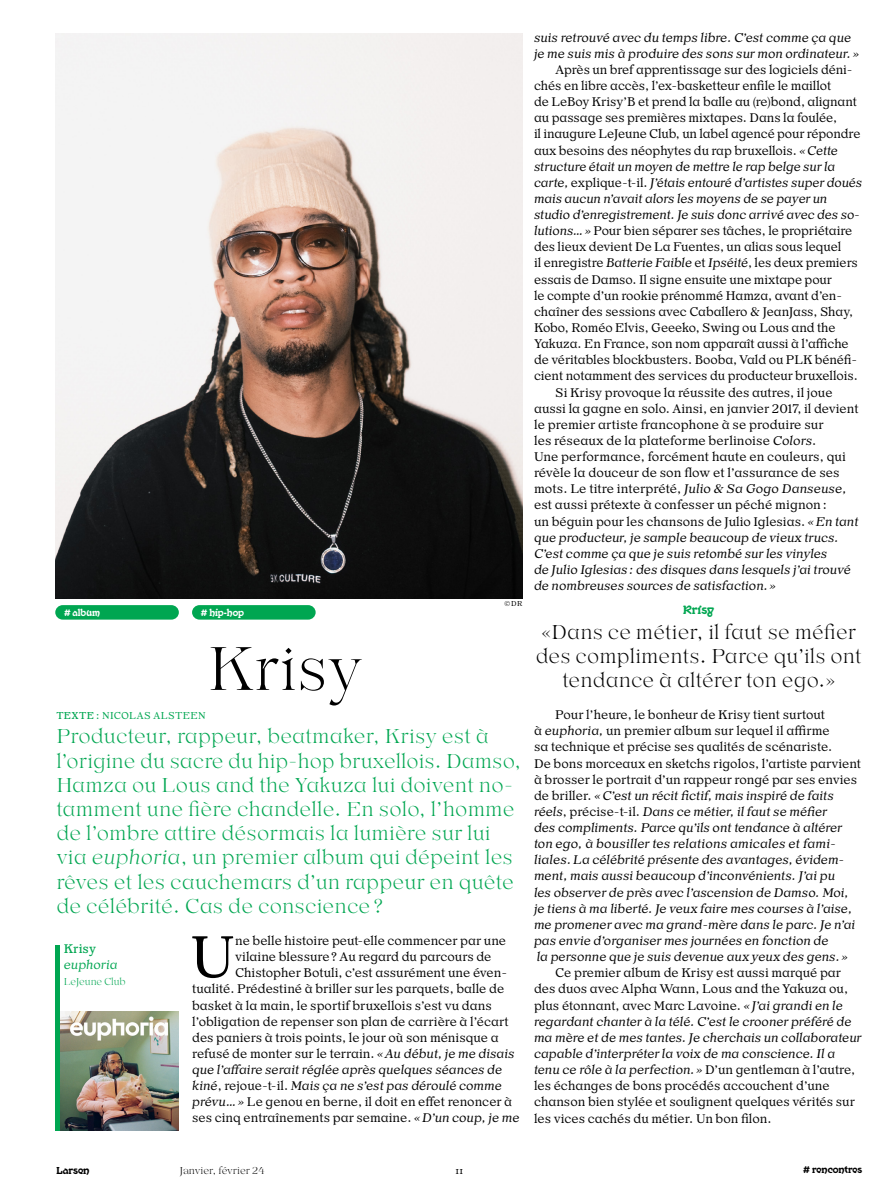
<style>
.page{position:relative;width:893px;height:1191px;background:#fff}
.page>*{position:absolute;margin:0;border:0;box-sizing:border-box;transform-origin:0 0}
.t1{font:100 64.5px "Or Lemmen";letter-spacing:-.005em;color:#000}
.t2{font:300 61.8px "Or Lemmen";color:#000}
.t3{font:100 21px/24.2px "Or Lemmen";letter-spacing:.005em;color:#00a651}
.t4{font:100 21px/24.2px "Or Lemmen";letter-spacing:.005em;color:#000;text-align:center}
.t5{font:300 13.2px/16.2px "Or Lemmen";color:#000}
.t6{font:italic 300 13.2px/16.2px "Or Lemmen";color:#000}
.t7{font:italic 300 13.2px "Or Lemmen";color:#00a651}
.t8{font:13.2px "Or Lemmen";color:#00a651}
.t9{font:700 13.2px "Nirvana";color:#00a651}
.t10{font:700 10.95px "Nirvana Larsen";color:#000}
.t11{font:300 10.5px "Or Lemmen";letter-spacing:.03em;color:#00a651}
.t12{font:100 10.5px "Or Lemmen";color:#000}
.t13{font:700 10.5px "Nirvana";letter-spacing:-.005em;color:#000}
.t14{font:100 10.5px "Or Lemmen";letter-spacing:-.01em;color:#00a651}
.t15{font:300 10.5px "Or Lemmen";color:#000}
.t16{font:700 10.2px "Nirvana";color:#fff}
.t17{font:300 7.5px "Or Lemmen";color:#000}
.s1{font-weight:400}
.s2{font-style:italic}
.s3{font-style:normal}
</style>
<div class="page">
<img style="left:60px;top:1012px;width:118px;height:118px">
<div style="left:55px;top:605px;width:124px;height:14px;background:#00a651;border-radius:7px"></div>
<div style="left:192px;top:605px;width:124px;height:14px;background:#00a651;border-radius:7px"></div>
<img style="left:55px;top:33px;width:467px;height:565px">
<div style="left:55px;top:945px;width:5px;height:185px;background:#00a651"></div>
<p class="t16" style="left:64px;top:605px;width:37px"># album</p>
<p class="t16" style="left:201px;top:605px;width:45px"># hip-hop</p>
<h1 class="t1" style="left:208px;top:632px;width:156px">Krisy</h1>
<p class="t17" style="left:504px;top:599px;width:20px">©DR</p>
<p class="t11" style="left:56px;top:709px;width:151px"><span class="s1">TEXTE :</span> NICOLAS ALSTEEN</p>
<p class="t3" style="left:56px;top:724px;width:466px">Producteur, rappeur, beatmaker, Krisy est à l’origine du sacre du hip-hop bruxellois. Damso, Hamza ou Lous and the Yakuza lui doivent no&shy;tamment une fière chandelle. En solo, l’homme de l’ombre attire désormais la lumière sur lui via <span class="s2">euphoria</span>, un premier album qui dépeint les rêves et les cauchemars d’un rappeur en quête de célébrité. Cas de conscience?</p>
<h2 class="t2" style="left:190px;top:921px;width:47px">U</h2>
<p class="t5" style="left:235px;top:932px;width:272px">ne belle histoire peut-elle commencer par une</p>
<p class="t8" style="left:64px;top:941px;width:34px">Krisy</p>
<p class="t7" style="left:64px;top:957px;width:55px">euphoria</p>
<p class="t14" style="left:64px;top:976px;width:64px">LeJeune Club</p>
<p class="t5" style="left:235px;top:948px;width:258px">vilaine blessure? Au regard du parcours de</p>
<p class="t5" style="left:235px;top:964px;width:273px">Chistopher Botuli, c’est assurément une éven-</p>
<p class="t5" style="left:192px;top:981px;width:314px">tualité. Prédestiné à briller sur les parquets, balle de</p>
<p class="t5" style="left:192px;top:997px;width:301px">basket à la main, le sportif bruxellois s’est vu dans</p>
<p class="t5" style="left:192px;top:1013px;width:318px">l’obligation de repenser son plan de carrière à l’écart</p>
<p class="t5" style="left:192px;top:1029px;width:308px">des paniers à trois points, le jour où son ménisque a</p>
<p class="t5" style="left:192px;top:1045px;width:324px">refusé de monter sur le terrain. <span class="s2">«Au début, je me disais</span></p>
<p class="t6" style="left:192px;top:1061px;width:312px">que l’affaire serait réglée après quelques séances de</p>
<p class="t6" style="left:192px;top:1077px;width:311px">kiné<span class="s3">, rejoue-t-il.</span> Mais ça ne s’est pas déroulé comme</p>
<p class="t5" style="left:192px;top:1093px;width:322px"><span class="s2">prévu…»</span> Le genou en berne, il doit en effet renoncer à</p>
<p class="t5" style="left:192px;top:1110px;width:329px">ses cinq entraînements par semaine. <span class="s2">«D’un coup, je me</span></p>
<p class="t6" style="left:534px;top:29px;width:319px">suis retrouvé avec du temps libre. C’est comme ça que</p>
<p class="t6" style="left:534px;top:45px;width:327px">je me suis mis à produire des sons sur mon ordinateur. »<span class="s3">  </span></p>
<p class="t5" style="left:555px;top:61px;width:299px">Après un bref apprentissage sur des logiciels déni-</p>
<p class="t5" style="left:534px;top:78px;width:299px">chés en libre accès, l’ex-basketteur enfile le maillot</p>
<p class="t5" style="left:534px;top:94px;width:325px">de LeBoy Krisy’B et prend la balle au (re)bond, alignant</p>
<p class="t5" style="left:534px;top:110px;width:305px">au passage ses premières mixtapes. Dans la foulée,</p>
<p class="t5" style="left:534px;top:126px;width:328px">il inaugure LeJeune Club, un label agencé pour répondre</p>
<p class="t5" style="left:534px;top:142px;width:305px">aux besoins des néophytes du rap bruxellois. <span class="s2">«Cette</span></p>
<p class="t6" style="left:534px;top:158px;width:303px">structure était un moyen de mettre le rap belge sur la</p>
<p class="t6" style="left:534px;top:174px;width:330px">carte, <span class="s3">explique-t-il.</span> J’étais entouré d’artistes super doués</p>
<p class="t6" style="left:534px;top:190px;width:295px">mais aucun n’avait alors les moyens de se payer un</p>
<p class="t6" style="left:534px;top:207px;width:327px">studio d’enregistrement. Je suis donc arrivé avec des so-</p>
<p class="t5" style="left:534px;top:223px;width:320px"><span class="s2">lutions…»</span> Pour bien séparer ses tâches, le propriétaire</p>
<p class="t5" style="left:534px;top:239px;width:309px">des lieux devient De La Fuentes, un alias sous lequel</p>
<p class="t5" style="left:534px;top:255px;width:325px">il enregistre <span class="s2">Batterie Faible</span> et <span class="s2">Ipséité</span>, les deux premiers</p>
<p class="t5" style="left:534px;top:271px;width:300px">essais de Damso. Il signe ensuite une mixtape pour</p>
<p class="t5" style="left:534px;top:287px;width:310px">le compte d’un rookie prénommé Hamza, avant d’en-</p>
<p class="t5" style="left:534px;top:303px;width:321px">chaîner des sessions avec Caballero &amp; JeanJass, Shay,</p>
<p class="t5" style="left:534px;top:319px;width:303px">Kobo, Roméo Elvis, Geeeko, Swing ou Lous and the</p>
<p class="t5" style="left:534px;top:336px;width:316px">Yakuza. En France, son nom apparaît aussi à l’affiche</p>
<p class="t5" style="left:534px;top:352px;width:325px">de véritables blockbusters. Booba, Vald ou PLK bénéfi-</p>
<p class="t5" style="left:534px;top:368px;width:325px">cient notamment des services du producteur bruxellois.</p>
<p class="t5" style="left:555px;top:384px;width:279px">Si Krisy provoque la réussite des autres, il joue</p>
<p class="t5" style="left:534px;top:400px;width:326px">aussi la gagne en solo. Ainsi, en janvier 2017, il devient</p>
<p class="t5" style="left:534px;top:416px;width:291px">le premier artiste francophone à se produire sur</p>
<p class="t5" style="left:534px;top:432px;width:284px">les réseaux de la plateforme berlinoise <span class="s2">Colors</span>.</p>
<p class="t5" style="left:534px;top:448px;width:313px">Une performance, forcément haute en couleurs, qui</p>
<p class="t5" style="left:534px;top:465px;width:307px">révèle la douceur de son flow et l’assurance de ses</p>
<p class="t5" style="left:534px;top:481px;width:314px">mots. Le titre interprété, <span class="s2">Julio &amp; Sa Gogo Danseuse,</span></p>
<p class="t5" style="left:534px;top:497px;width:294px">est aussi prétexte à confesser un péché mignon:</p>
<p class="t5" style="left:534px;top:513px;width:326px">un béguin pour les chansons de Julio Iglesias. <span class="s2">«En tant</span></p>
<p class="t6" style="left:534px;top:529px;width:306px">que producteur, je sample beaucoup de vieux trucs.</p>
<p class="t6" style="left:534px;top:545px;width:295px">C’est comme ça que je suis retombé sur les vinyles</p>
<p class="t6" style="left:534px;top:561px;width:318px">de Julio Iglesias : des disques dans lesquels j’ai trouvé</p>
<p class="t6" style="left:534px;top:577px;width:243px">de nombreuses sources de satisfaction. »</p>
<p class="t9" style="left:683px;top:601px;width:32px">Krisy</p>
<h3 class="t4" style="left:536px;top:619px;width:328px">«Dans ce métier, il faut se méfier des compliments. Parce qu’ils ont tendance à altérer ton ego.»</h3>
<p class="t6" style="left:534px;top:706px;width:329px;text-indent:21px"><span class="s3">Pour l’heure, le bonheur de Krisy tient surtout<br>à</span> euphoria, <span class="s3">un premier album sur lequel il affirme<br>sa technique et précise ses qualités de scénariste.<br>De bons morceaux en sketchs rigolos, l’artiste parvient à brosser le portrait d’un rappeur rongé par ses envies de briller.</span> «C’est un récit fictif, mais inspiré de faits réels<span class="s3">, précise-t-il.</span> Dans ce métier, il faut se méfier<br>des compliments. Parce qu’ils ont tendance à altérer ton ego, à bousiller tes relations amicales et fami&shy;liales.La célébrité présente des avantages, évidem&shy;ment, mais aussi beaucoup d’inconvénients. J’ai pu<br>les observer de près avec l’ascension de Damso. Moi, je tiens à ma liberté. Je veux faire mes courses à l’aise, me promener avec ma grand-mère dans le parc. Je n’ai pas envie d’organiser mes journées en fonction de<br>la personne que je suis devenue aux yeux des gens. »</p>
<p class="t5" style="left:534px;top:964px;width:329px;text-indent:21px">Ce premier album de Krisy est aussi marqué par des duos avec Alpha Wann, Lous and the Yakuza ou, plus étonnant, avec Marc Lavoine. <span class="s2">« J’ai grandi en le regardant chanter à la télé. C’est le crooner préféré de ma mère et de mes tantes. Je cherchais un collaborateur capable d’interpréter la voix de ma conscience. Il a tenu ce rôle à la perfection. »</span> D’un gentleman à l’autre, les échanges de bons procédés accouchent d’une chanson bien stylée et soulignent quelques vérités sur les vices cachés du métier. Un bon filon.</p>
<p class="t10" style="left:56px;top:1166px;width:35px">Larsen</p>
<p class="t12" style="left:180px;top:1164px;width:86px">Janvier, février 24</p>
<p class="t15" style="left:456px;top:1164px;width:9px">11</p>
<p class="t13" style="left:803px;top:1162px;width:60px"># rencontres</p>
</div>
